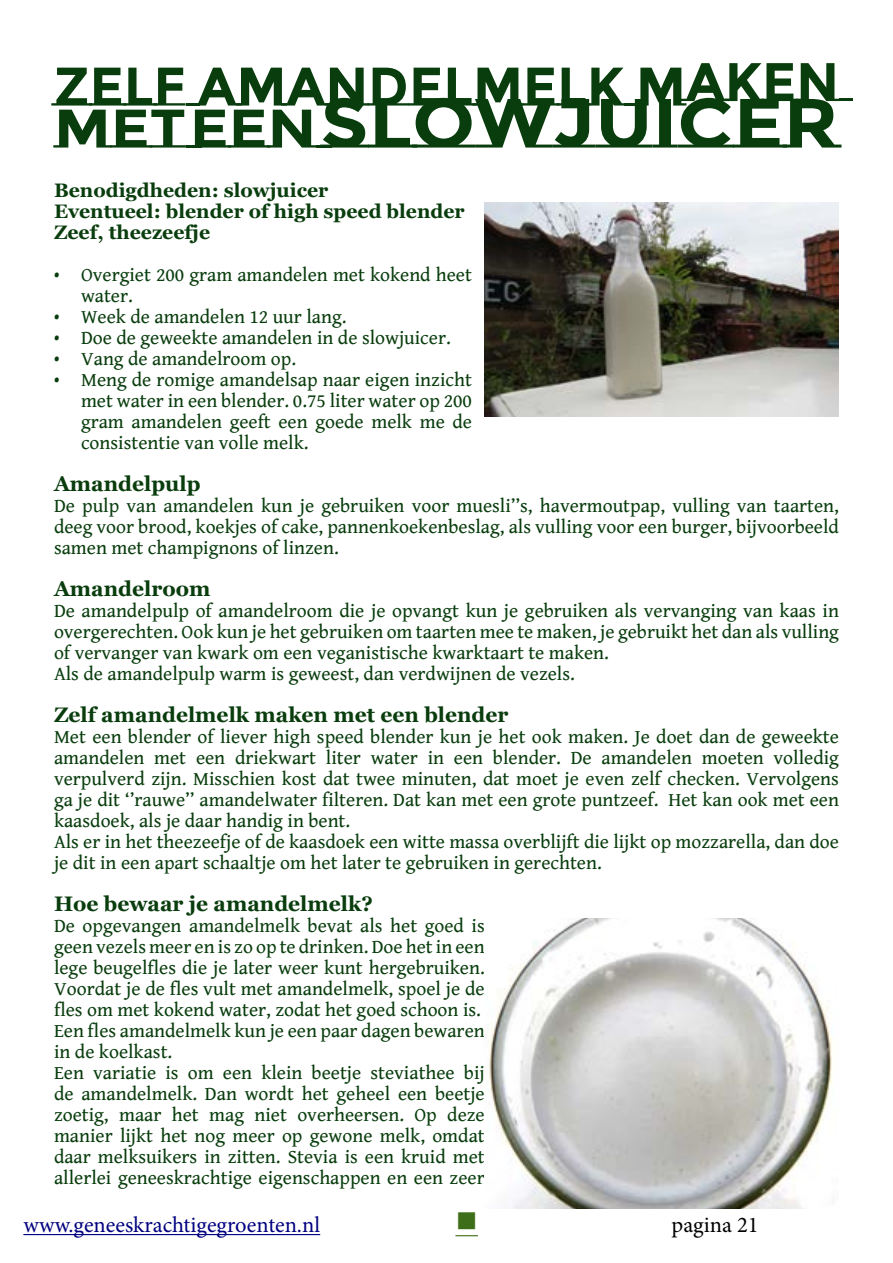
<style>
.page{position:relative;width:893px;height:1263px;background:#fff}
.page>*{position:absolute;margin:0;border:0;box-sizing:border-box;transform-origin:0 0}
.t1{font:700 69.45px "Montserrat Subrayada";color:#093d0d;scale:1.1 1}
.t2{font:700 54.3px "Montserrat Subrayada";color:#093d0d;scale:.96 1}
.t3{font:22.5px "Minion Pro";color:#000080}
.t4{font:22.5px "Minion Pro";color:#000}
.t5{font:700 21px "Georgia";color:#093d0d}
.t6{font:19.5px/21px "Gentium Book Basic";color:#093d0d}
.t7{font:700 19.5px/21px "Georgia";color:#093d0d}
.s1{font-size:54.3px}
</style>
<div class="page">
<hr style="left:23px;top:1234px;width:297px;height:1px;background:#000080">
<svg style="left:455px;top:1235px;width:23px;height:1px"></svg>
<img style="left:485px;top:202px;width:354px;height:215px">
<img style="left:489px;top:918px;width:343px;height:291px">
<h2 class="t2" style="left:54px;top:54px;width:819px">ZELF AMANDELMELK MAKEN</h2>
<h1 class="t1" style="left:54px;top:82px;width:715px"><span class="s1">MET EEN</span> SLOWJUICER</h1>
<p class="t7" style="left:54px;top:180px;width:412px">Benodigdheden: slowjuicer<br>Eventueel: blender of high speed blender<br>Zeef, theezeefje</p>
<p class="t6" style="left:81px;top:264px;width:392px;text-indent:-27px">• Overgiet 200 gram amandelen met kokend heet water.</p>
<p class="t6" style="left:54px;top:306px;width:294px">• Week de amandelen 12 uur lang.</p>
<p class="t6" style="left:54px;top:327px;width:398px">• Doe de geweekte amandelen in de slowjuicer.</p>
<p class="t6" style="left:54px;top:348px;width:244px">• Vang de amandelroom op.</p>
<p class="t6" style="left:81px;top:369px;width:392px;text-align:justify;text-indent:-27px">• Meng de romige amandelsap naar eigen inzicht met water in een blender. 0.75 liter water op 200 gram amandelen geeft een goede melk me de consistentie van volle melk.</p>
<p class="t5" style="left:54px;top:470px;width:148px">Amandelpulp</p>
<p class="t6" style="left:54px;top:495px;width:786px;text-align:justify">De pulp van amandelen kun je gebruiken voor muesli’’s, havermoutpap, vulling van taarten, deeg voor brood, koekjes of cake, pannenkoekenbeslag, als vulling voor een burger, bijvoorbeeld samen met champignons of linzen.</p>
<p class="t5" style="left:54px;top:575px;width:158px">Amandelroom</p>
<p class="t6" style="left:54px;top:600px;width:786px">De amandelpulp of amandelroom die je opvangt kun je gebruiken als vervanging van kaas in overgerechten. Ook kun je het gebruiken om taarten mee te maken, je gebruikt het dan als vulling of vervanger van kwark om een veganistische kwarktaart te maken.<br>Als de amandelpulp warm is geweest, dan verdwijnen de vezels.</p>
<p class="t5" style="left:54px;top:701px;width:456px">Zelf amandelmelk maken met een blender</p>
<p class="t6" style="left:54px;top:726px;width:786px">Met een blender of liever high speed blender kun je het ook maken. Je doet dan de geweekte amandelen met een driekwart liter water in een blender. De amandelen moeten volledig verpulverd zijn. Misschien kost dat twee minuten, dat moet je even zelf checken. Vervolgens ga je dit ‘’rauwe’’ amandelwater filteren. Dat kan met een grote puntzeef. Het kan ook met een kaasdoek, als je daar handig in bent.<br>Als er in het theezeefje of de kaasdoek een witte massa overblijft die lijkt op mozzarella, dan doe je dit in een apart schaaltje om het later te gebruiken in gerechten.</p>
<p class="t5" style="left:54px;top:890px;width:320px">Hoe bewaar je amandelmelk?</p>
<p class="t6" style="left:54px;top:915px;width:432px">De opgevangen amandelmelk bevat als het goed is geen vezels meer en is zo op te drinken. Doe het in een lege beugelfles die je later weer kunt hergebruiken.<br>Voordat je de fles vult met amandelmelk, spoel je de fles om met kokend water, zodat het goed schoon is.<br>Een fles amandelmelk kun je een paar dagen bewaren in de koelkast.<br>Een variatie is om een klein beetje steviathee bij de amandelmelk. Dan wordt het geheel een beetje zoetig, maar het mag niet overheersen. Op deze manier lijkt het nog meer op gewone melk, omdat daar melksuikers in zitten. Stevia is een kruid met allerlei geneeskrachtige eigenschappen en een zeer</p>
<p class="t3" style="left:23px;top:1210px;width:298px">www.geneeskrachtigegroenten.nl</p>
<p class="t4" style="left:671px;top:1210px;width:89px">pagina 21</p>
</div>
